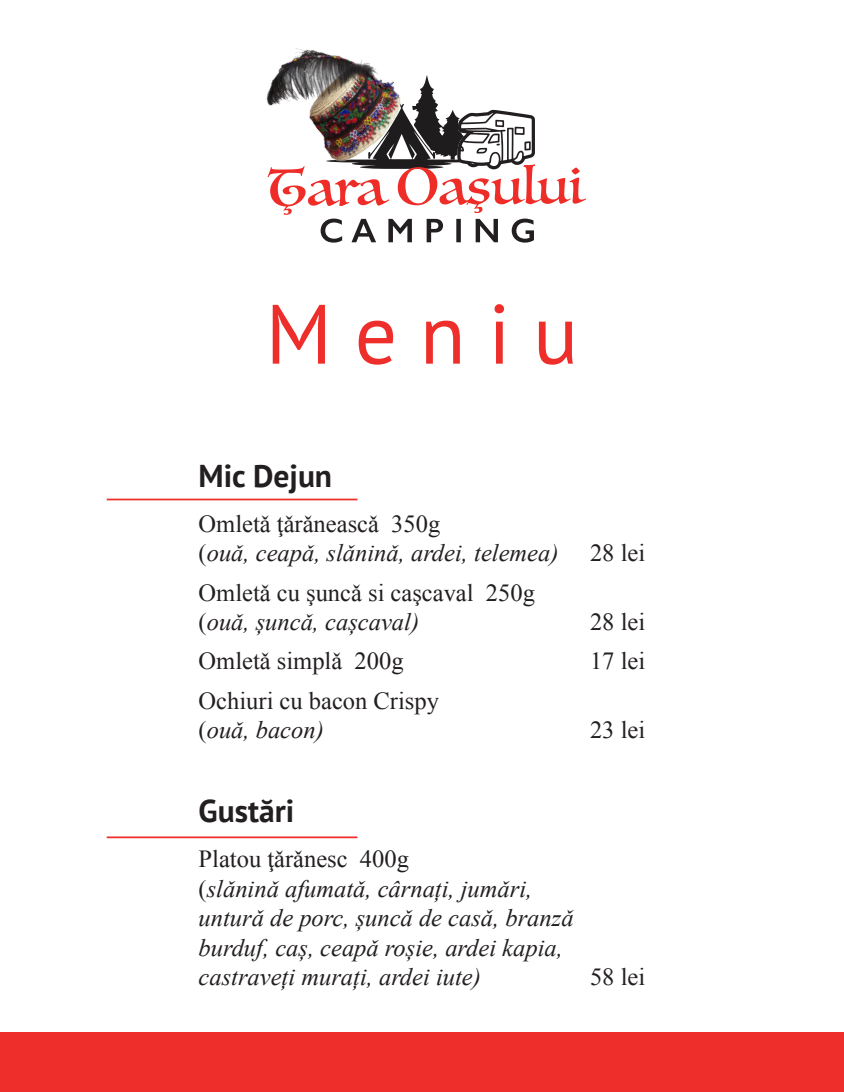
<style>
.page{position:relative;width:844px;height:1092px;background:#fff}
.page>*{position:absolute;margin:0;border:0;box-sizing:border-box;transform-origin:0 0}
.t1{font:84px "PT Sans";color:#ee2e2a}
.t2{font:700 31.5px "PT Sans";color:#231f20}
.t3{font:italic 24.5px/29.4px "Times New Roman";color:#231f20}
.t4{font:24.5px/29.4px "Times New Roman";color:#231f20}
.s1{font-style:normal}
.s2{font-style:italic}
</style>
<div class="page">
<svg style="left:268px;top:75px;width:318px;height:168px"></svg>
<img style="left:266px;top:48px;width:149px;height:129px">
<div style="left:0;top:1032px;width:843px;height:59px;background:#ee2e2a"></div>
<hr style="left:107px;top:498px;width:250px;height:2px;background:#ee2e2a">
<hr style="left:107px;top:836px;width:250px;height:2px;background:#ee2e2a">
<p class="t1" style="left:265px;top:280px;width:314px">M e n i u</p>
<p class="t2" style="left:198px;top:455px;width:135px">Mic Dejun</p>
<p class="t3" style="left:198px;top:508px;width:361px"><span class="s1">Omletǎ ţǎrǎneascǎ 350g<br>(</span>ouǎ, ceapǎ, slǎninǎ, ardei, telemea)</p>
<p class="t4" style="left:198px;top:577px;width:338px">Omletǎ cu şuncǎ si caşcaval 250g (<span class="s2">ouǎ, şuncǎ, caşcaval)</span></p>
<p class="t4" style="left:590px;top:538px;width:57px">28 lei</p>
<p class="t4" style="left:590px;top:606px;width:57px">28 lei</p>
<p class="t4" style="left:198px;top:646px;width:206px">Omletǎ simplǎ 200g</p>
<p class="t4" style="left:590px;top:646px;width:57px">17 lei</p>
<p class="t4" style="left:198px;top:685px;width:242px">Ochiuri cu bacon Crispy (<span class="s2">ouǎ, bacon)</span></p>
<p class="t4" style="left:590px;top:714px;width:57px">23 lei</p>
<p class="t2" style="left:198px;top:790px;width:97px">Gustări</p>
<p class="t3" style="left:198px;top:843px;width:376px"><span class="s1">Platou ţǎrǎnesc 400g<br>(</span>slǎninǎ afumatǎ, cârnaţi, jumǎri, unturǎ de porc, şuncǎ de casǎ, branzǎ burduf, caş, ceapǎ roşie, ardei kapia, castraveţi muraţi, ardei iute)</p>
<p class="t4" style="left:590px;top:961px;width:57px">58 lei</p>
</div>
